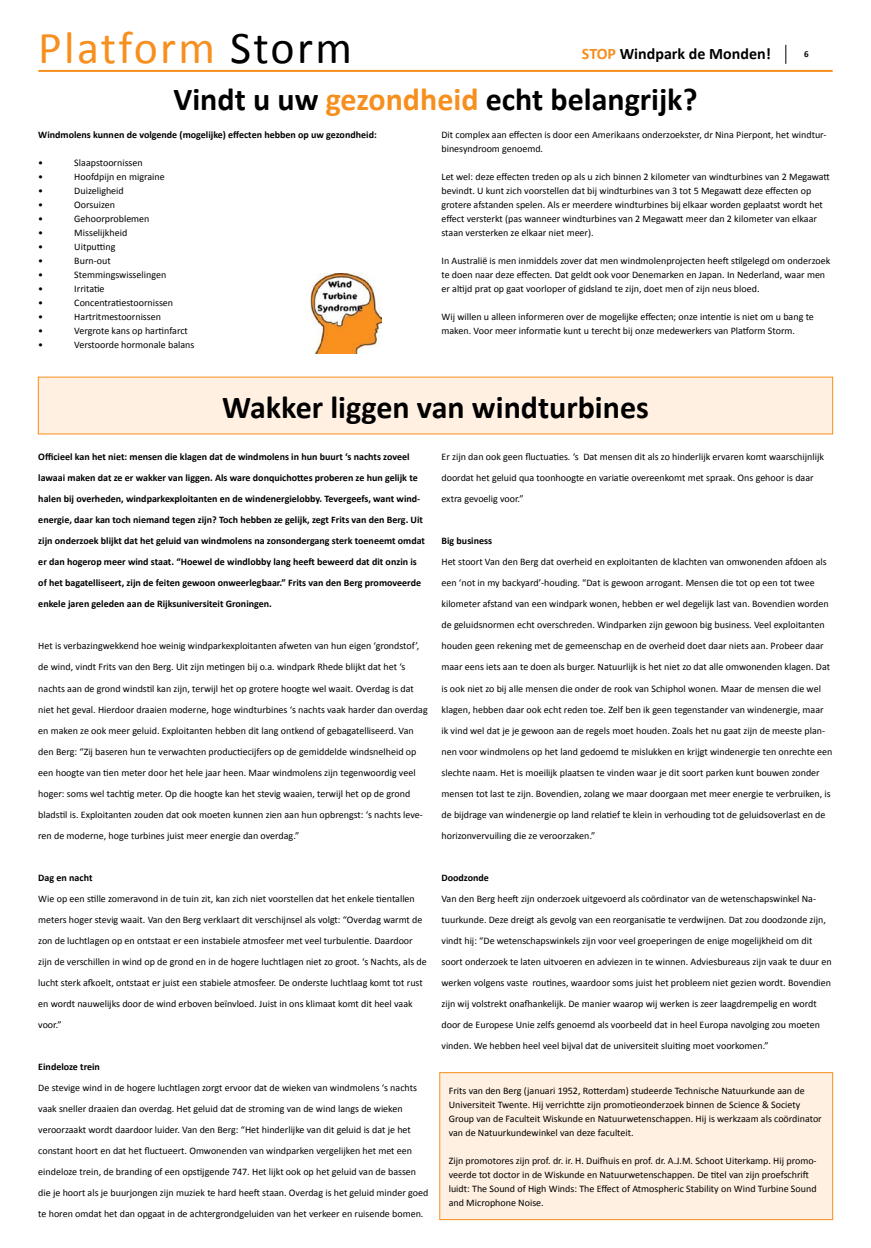
<style>
.page{position:relative;width:871px;height:1248px;background:#fff}
.page>*{position:absolute;margin:0;border:0;box-sizing:border-box;transform-origin:0 0}
.t1{font:45.8px "Calibri";letter-spacing:.05em;color:#f78f1e}
.t2{font:700 32px "Calibri";color:#000}
.t3{font:700 16px "Calibri";color:#000}
.t4{font:10px/21px "Calibri";color:#000}
.t5{font:700 10px/21px "Calibri";color:#000}
.t6{font:700 9.1px "Calibri";color:#000}
.s1{color:#000}
.s2{color:#f78f1e}
</style>
<div class="page">
<hr style="left:38px;top:70px;width:794px;height:2px;background:#f78f1e">
<svg style="left:785px;top:45px;width:1px;height:19px"></svg>
<div style="left:38px;top:377px;width:794px;height:57px;background:#fff0e1"></div>
<img style="left:308px;top:273px;width:73px;height:80px">
<div style="left:439px;top:1072px;width:393px;height:147px;background:#fff0e1"></div>
<div style="left:439px;top:1071px;width:393px;height:148px;border:1px solid #f78f1e"></div>
<h1 class="t1" style="left:38px;top:19px;width:315px">Platform <span class="s1">Storm</span></h1>
<h3 class="t3" style="left:581px;top:44px;width:190px"><span class="s2">STOP</span> Windpark de Monden!</h3>
<p class="t6" style="left:803px;top:48px;width:6px">6</p>
<h2 class="t2" style="left:173px;top:79px;width:525px">Vindt u uw <span class="s2">gezondheid</span> echt belangrijk?</h2>
<p class="t5" style="left:38px;top:124px;width:340px">Windmolens kunnen de volgende (mogelijke) effecten hebben op uw gezondheid:</p>
<p class="t4" style="left:38px;top:152px;width:6px">•</p>
<p class="t4" style="left:74px;top:152px;width:70px">Slaapstoornissen</p>
<p class="t4" style="left:38px;top:166px;width:6px">•</p>
<p class="t4" style="left:74px;top:166px;width:92px">Hoofdpijn en migraine</p>
<p class="t4" style="left:38px;top:180px;width:6px">•</p>
<p class="t4" style="left:74px;top:180px;width:51px">Duizeligheid</p>
<p class="t4" style="left:38px;top:194px;width:6px">•</p>
<p class="t4" style="left:74px;top:194px;width:42px">Oorsuizen</p>
<p class="t4" style="left:38px;top:208px;width:6px">•</p>
<p class="t4" style="left:74px;top:208px;width:77px">Gehoorproblemen</p>
<p class="t4" style="left:38px;top:222px;width:6px">•</p>
<p class="t4" style="left:74px;top:222px;width:54px">Misselijkheid</p>
<p class="t4" style="left:38px;top:236px;width:6px">•</p>
<p class="t4" style="left:74px;top:236px;width:43px">Uitputting</p>
<p class="t4" style="left:38px;top:250px;width:6px">•</p>
<p class="t4" style="left:74px;top:250px;width:38px">Burn-out</p>
<p class="t4" style="left:38px;top:264px;width:6px">•</p>
<p class="t4" style="left:74px;top:264px;width:93px">Stemmingswisselingen</p>
<p class="t4" style="left:38px;top:278px;width:6px">•</p>
<p class="t4" style="left:74px;top:278px;width:32px">Irritatie</p>
<p class="t4" style="left:38px;top:292px;width:6px">•</p>
<p class="t4" style="left:74px;top:292px;width:100px">Concentratiestoornissen</p>
<p class="t4" style="left:38px;top:306px;width:6px">•</p>
<p class="t4" style="left:74px;top:306px;width:88px">Hartritmestoornissen</p>
<p class="t4" style="left:38px;top:320px;width:6px">•</p>
<p class="t4" style="left:74px;top:320px;width:115px">Vergrote kans op hartinfarct</p>
<p class="t4" style="left:38px;top:334px;width:6px">•</p>
<p class="t4" style="left:74px;top:334px;width:122px">Verstoorde hormonale balans</p>
<p class="t4" style="left:441px;top:127px;width:386px;line-height:14px">Dit complex aan effecten is door een Amerikaans onderzoekster, dr Nina Pierpont, het windtur&shy;binesyndroom genoemd.</p>
<p class="t4" style="left:441px;top:169px;width:390px;line-height:14px">Let wel: deze effecten treden op als u zich binnen 2 kilometer van windturbines van 2 Megawatt bevindt. U kunt zich voorstellen dat bij windturbines van 3 tot 5 Megawatt deze effecten op grotere afstanden spelen. Als er meerdere windturbines bij elkaar worden geplaatst wordt het effect versterkt (pas wanneer windturbines van 2 Megawatt meer dan 2 kilometer van elkaar staan versterken ze elkaar niet meer).</p>
<p class="t4" style="left:441px;top:253px;width:390px;line-height:14px">In Australië is men inmiddels zover dat men windmolenprojecten heeft stilgelegd om onderzoek te doen naar deze effecten. Dat geldt ook voor Denemarken en Japan. In Nederland, waar men er altijd prat op gaat voorloper of gidsland te zijn, doet men of zijn neus bloed.</p>
<p class="t4" style="left:441px;top:309px;width:374px;line-height:14px">Wij willen u alleen informeren over de mogelijke effecten; onze intentie is niet om u bang te maken. Voor meer informatie kunt u terecht bij onze medewerkers van Platform Storm.</p>
<h2 class="t2" style="left:222px;top:387px;width:428px">Wakker liggen van windturbines</h2>
<p class="t5" style="left:38px;top:446px;width:388px">Officieel kan het niet: mensen die klagen dat de windmolens in hun buurt ‘s nachts zoveel lawaai maken dat ze er wakker van liggen. Als ware donquichottes proberen ze hun gelijk te halen bij overheden, windparkexploitanten en de windenergielobby. Tevergeefs, want wind&shy;energie, daar kan toch niemand tegen zijn? Toch hebben ze gelijk, zegt Frits van den Berg. Uit zijn onderzoek blijkt dat het geluid van windmolens na zonsondergang sterk toeneemt omdat er dan hogerop meer wind staat. “Hoewel de windlobby lang heeft beweerd dat dit onzin is of het bagatelliseert, zijn de feiten gewoon onweerlegbaar.” Frits van den Berg promoveerde enkele jaren geleden aan de Rijksuniversiteit Groningen.</p>
<p class="t4" style="left:38px;top:635px;width:391px">Het is verbazingwekkend hoe weinig windparkexploitanten afweten van hun eigen ‘grondstof’, de wind, vindt Frits van den Berg. Uit zijn metingen bij o.a. windpark Rhede blijkt dat het ‘s nachts aan de grond windstil kan zijn, terwijl het op grotere hoogte wel waait. Overdag is dat niet het geval. Hierdoor draaien moderne, hoge windturbines ‘s nachts vaak harder dan overdag en maken ze ook meer geluid. Exploitanten hebben dit lang ontkend of gebagatelliseerd. Van den Berg: “Zij baseren hun te verwachten productiecijfers op de gemiddelde windsnelheid op een hoogte van tien meter door het hele jaar heen. Maar windmolens zijn tegenwoordig veel hoger: soms wel tachtig meter. Op die hoogte kan het stevig waaien, terwijl het op de grond bladstil is. Exploitanten zouden dat ook moeten kunnen zien aan hun opbrengst: ‘s nachts leve&shy;ren de moderne, hoge turbines juist meer energie dan overdag.”</p>
<p class="t5" style="left:38px;top:866px;width:56px">Dag en nacht</p>
<p class="t4" style="left:38px;top:887px;width:390px">Wie op een stille zomeravond in de tuin zit, kan zich niet voorstellen dat het enkele tientallen meters hoger stevig waait. Van den Berg verklaart dit verschijnsel als volgt: “Overdag warmt de zon de luchtlagen op en ontstaat er een instabiele atmosfeer met veel turbulentie. Daardoor zijn de verschillen in wind op de grond en in de hogere luchtlagen niet zo groot. ‘s Nachts, als de lucht sterk afkoelt, ontstaat er juist een stabiele atmosfeer. De onderste luchtlaag komt tot rust en wordt nauwelijks door de wind erboven beïnvloed. Juist in ons klimaat komt dit heel vaak voor.”</p>
<p class="t5" style="left:38px;top:1055px;width:63px">Eindeloze trein</p>
<p class="t4" style="left:38px;top:1076px;width:391px">De stevige wind in de hogere luchtlagen zorgt ervoor dat de wieken van windmolens ‘s nachts vaak sneller draaien dan overdag. Het geluid dat de stroming van de wind langs de wieken veroorzaakt wordt daardoor luider. Van den Berg: “Het hinderlijke van dit geluid is dat je het constant hoort en dat het fluctueert. Omwonenden van windparken vergelijken het met een eindeloze trein, de branding of een opstijgende 747. Het lijkt ook op het geluid van de bassen die je hoort als je buurjongen zijn muziek te hard heeft staan. Overdag is het geluid minder goed te horen omdat het dan opgaat in de achtergrondgeluiden van het verkeer en ruisende bomen.</p>
<p class="t4" style="left:441px;top:446px;width:384px">Er zijn dan ook geen fluctuaties. ‘s Dat mensen dit als zo hinderlijk ervaren komt waarschijnlijk doordat het geluid qua toonhoogte en variatie overeenkomt met spraak. Ons gehoor is daar extra gevoelig voor.”</p>
<p class="t5" style="left:441px;top:530px;width:52px">Big business</p>
<p class="t4" style="left:441px;top:551px;width:392px">Het stoort Van den Berg dat overheid en exploitanten de klachten van omwonenden afdoen als een ‘not in my backyard’-houding. “Dat is gewoon arrogant. Mensen die tot op een tot twee kilometer afstand van een windpark wonen, hebben er wel degelijk last van. Bovendien worden de geluidsnormen echt overschreden. Windparken zijn gewoon big business. Veel exploitanten houden geen rekening met de gemeenschap en de overheid doet daar niets aan. Probeer daar maar eens iets aan te doen als burger. Natuurlijk is het niet zo dat alle omwonenden klagen. Dat is ook niet zo bij alle mensen die onder de rook van Schiphol wonen. Maar de mensen die wel klagen, hebben daar ook echt reden toe. Zelf ben ik geen tegenstander van windenergie, maar ik vind wel dat je je gewoon aan de regels moet houden. Zoals het nu gaat zijn de meeste plan&shy;nen voor windmolens op het land gedoemd te mislukken en krijgt windenergie ten onrechte een slechte naam. Het is moeilijk plaatsen te vinden waar je dit soort parken kunt bouwen zonder mensen tot last te zijn. Bovendien, zolang we maar doorgaan met meer energie te verbruiken, is de bijdrage van windenergie op land relatief te klein in verhouding tot de geluidsoverlast en de horizonvervuiling die ze veroorzaken.”</p>
<p class="t5" style="left:441px;top:866px;width:49px">Doodzonde</p>
<p class="t4" style="left:441px;top:887px;width:391px">Van den Berg heeft zijn onderzoek uitgevoerd als coördinator van de wetenschapswinkel Na&shy;tuurkunde. Deze dreigt als gevolg van een reorganisatie te verdwijnen. Dat zou doodzonde zijn, vindt hij: “De wetenschapswinkels zijn voor veel groeperingen de enige mogelijkheid om dit soort onderzoek te laten uitvoeren en adviezen in te winnen. Adviesbureaus zijn vaak te duur en werken volgens vaste routines, waardoor soms juist het probleem niet gezien wordt. Bovendien zijn wij volstrekt onafhankelijk. De manier waarop wij werken is zeer laagdrempelig en wordt door de Europese Unie zelfs genoemd als voorbeeld dat in heel Europa navolging zou moeten vinden. We hebben heel veel bijval dat de universiteit sluiting moet voorkomen.”</p>
<p class="t4" style="left:448px;top:1082px;width:374px;line-height:14px">Frits van den Berg (januari 1952, Rotterdam) studeerde Technische Natuurkunde aan de Universiteit Twente. Hij verrichtte zijn promotieonderzoek binnen de Science &amp; Society Group van de Faculteit Wiskunde en Natuurwetenschappen. Hij is werkzaam als coördinator van de Natuurkundewinkel van deze faculteit.</p>
<p class="t4" style="left:448px;top:1152px;width:369px;line-height:14px">Zijn promotores zijn prof. dr. ir. H. Duifhuis en prof. dr. A.J.M. Schoot Uiterkamp. Hij promo&shy;veerde tot doctor in de Wiskunde en Natuurwetenschappen. De titel van zijn proefschrift luidt: The Sound of High Winds: The Effect of Atmospheric Stability on Wind Turbine Sound and Microphone Noise.</p>
</div>
